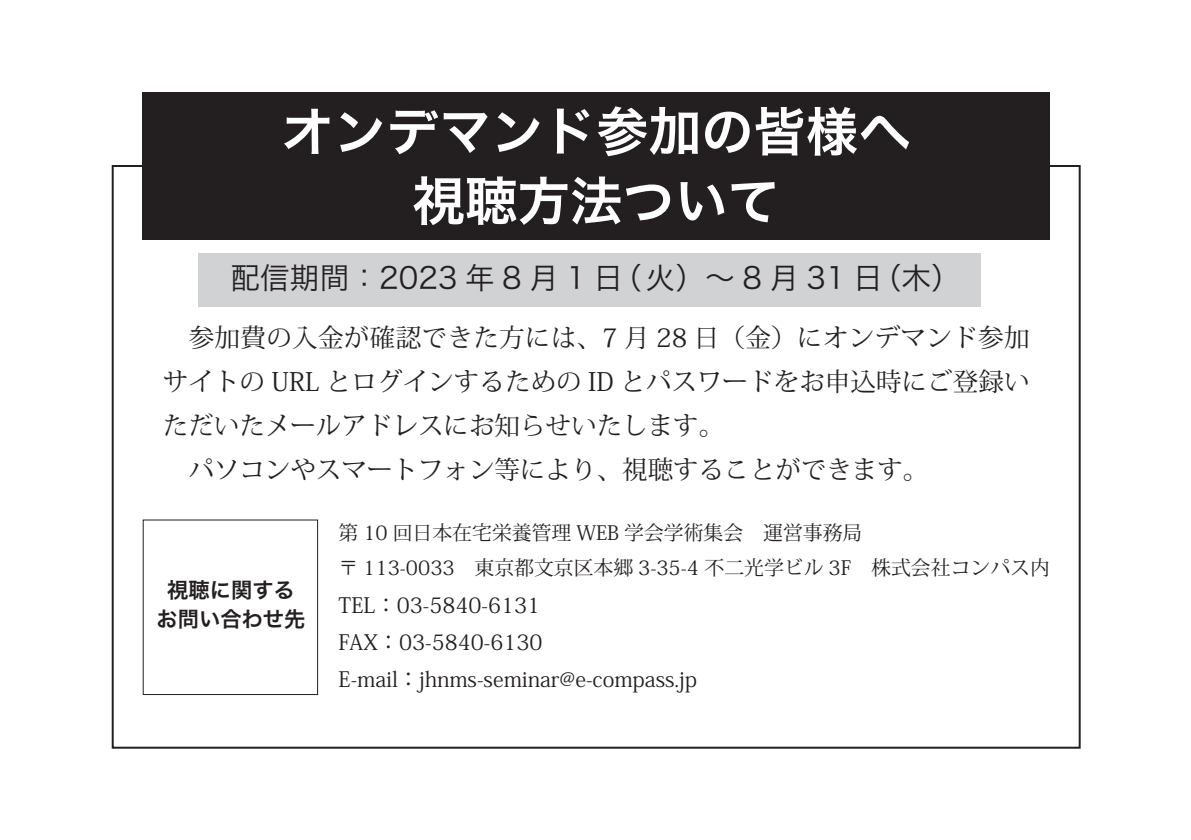
<style>
.page{position:relative;width:1191px;height:840px;background:#fff}
.page>*{position:absolute;margin:0;border:0;box-sizing:border-box;transform-origin:0 0}
.t1{font:52.4px/69.4px "Hira Kaku Pro W6";color:#fff;text-align:center}
.t2{font:29.8px "Hira Kaku Pro W3";color:#231f20}
.t3{font:25.6px/44px "Koz Min Pro";color:#231f20}
.t4{font:21.2px/37.2px "Koz Min Pro";color:#231f20}
.t5{font:21.2px/29.8px "Hira Kaku Pro W6";color:#231f20;text-align:center}
.t6{font:19.8px/35.4px "Koz Min Pro";color:#231f20}
</style>
<div class="page">
<div style="left:142px;top:92px;width:908px;height:148px;background:#231f20"></div>
<div style="left:198px;top:252px;width:782px;height:54px;background:#d1d2d4"></div>
<h1 class="t1" style="left:281px;top:94px;width:631px">オンデマンド参加の皆様へ視聴方法ついて</h1>
<p class="t2" style="left:230px;top:251px;width:394px">配信期間：2023年 8 月 1 日</p>
<p class="t2" style="left:612px;top:251px;width:272px">（火）～ 8 月 31 日</p>
<p class="t2" style="left:871px;top:251px;width:91px">（木(</p>
<p class="t3" style="left:163px;top:315px;width:868px">　参加費の入金が確認できた方には、7 月 28 日（金）にオンデマンド参加サイトの URL とログインするための ID とパスワードをお申込時にご登録いただいたメールアドレスにお知らせいたします。<br>　パソコンやスマートフォン等により、視聴することができます。</p>
<p class="t5" style="left:157px;top:573px;width:150px">視聴に関するお問い合わせ先</p>
<p class="t6" style="left:339px;top:513px;width:713px">第 10 回日本在宅栄養管理 WEB 学会学術集会　運営事務局<br>〒 113-0033　東京都文京区本郷 3-35-4 不二光学ビル 3 　F 株式会社コンパス内</p>
<p class="t4" style="left:339px;top:585px;width:360px">TEL：03-5840-6131<br>FAX：03-5840-6130<br>-E mail：jhnms-seminar@ -e compass j p.</p>
</div>
